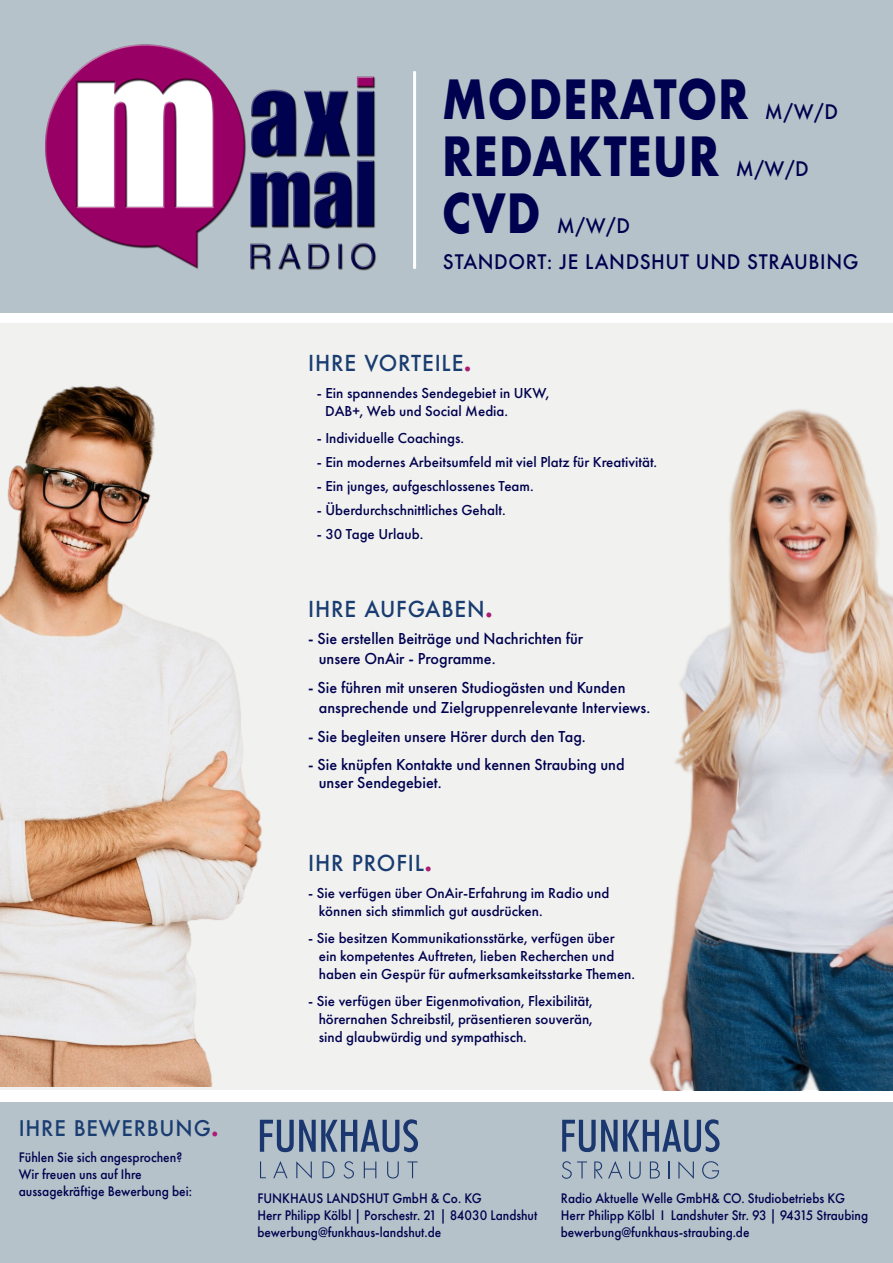
<style>
.page{position:relative;width:893px;height:1263px;background:#fff}
.page>*{position:absolute;margin:0;border:0;box-sizing:border-box;transform-origin:0 0}
.t1{font:700 52.5px "Futura";letter-spacing:.02em;color:#00014f;scale:.82 1}
.t2{font:500 21.45px "Futura";letter-spacing:.04em;color:#193c71}
.t3{font:500 21px "Futura";letter-spacing:.04em;color:#193c71}
.t4{font:500 19.5px/35.7px "Futura";letter-spacing:.03em;color:#00014f;scale:.96 1}
.t5{font:500 16.5px/19.8px "Futura PT";color:#00014f}
.t6{font:500 15px/18px "Futura PT";color:#00014f}
.t7{font:500 14.4px/17.2px "Futura PT";color:#00014f;scale:.93 1}
.t8{font:500 14.4px/17.2px "Futura PT";color:#00014f;scale:.94 1}
.s1{font-weight:700;color:#aa1d75}
</style>
<div class="page">
<div style="left:0;top:1102px;width:893px;height:161px;background:#b6c2c9"></div>
<div style="left:0;top:0;width:893px;height:313px;background:#b6c2c9"></div>
<div style="left:0;top:320px;width:893px;height:770px;background:#f1f1ef"></div>
<hr style="left:413px;top:71px;width:3px;height:198px;background:#fff">
<div style="left:0;top:314px;width:893px;height:9px;background:#fff"></div>
<img style="left:649px;top:409px;width:244px;height:681px">
<img style="left:0;top:386px;width:262px;height:700px">
<svg style="left:562px;top:1119px;width:158px;height:33px;background:#7487a3"></svg>
<svg style="left:562px;top:1161px;width:25px;height:18px"></svg>
<svg style="left:594px;top:1161px;width:28px;height:17px"></svg>
<svg style="left:629px;top:1161px;width:12px;height:18px"></svg>
<svg style="left:650px;top:1161px;width:10px;height:17px"></svg>
<svg style="left:668px;top:1161px;width:1px;height:17px"></svg>
<svg style="left:678px;top:1161px;width:16px;height:18px"></svg>
<svg style="left:702px;top:1161px;width:17px;height:18px"></svg>
<img style="left:44px;top:44px;width:333px;height:227px">
<svg style="left:260px;top:1119px;width:158px;height:33px;background:#7487a2"></svg>
<svg style="left:260px;top:1161px;width:6px;height:17px"></svg>
<svg style="left:273px;top:1161px;width:15px;height:17px"></svg>
<svg style="left:296px;top:1161px;width:16px;height:18px"></svg>
<svg style="left:323px;top:1161px;width:12px;height:17px"></svg>
<svg style="left:344px;top:1161px;width:10px;height:17px"></svg>
<svg style="left:364px;top:1161px;width:12px;height:17px"></svg>
<svg style="left:387px;top:1161px;width:12px;height:17px"></svg>
<svg style="left:407px;top:1161px;width:11px;height:17px"></svg>
<h3 class="t3" style="left:19px;top:1114px;width:201px">IHRE BEWERBUNG<span class="s1">.</span></h3>
<p class="t8" style="left:19px;top:1148px;width:186px">Fühlen Sie sich angesprochen?<br>Wir freuen uns auf Ihre aussagekräftige Bewerbung bei:</p>
<h1 class="t1" style="left:442px;top:61px;width:375px">MODERATOR</h1>
<h3 class="t4" style="left:765px;top:94px;width:78px">M/W/D</h3>
<h1 class="t1" style="left:442px;top:118px;width:340px">REDAKTEUR</h1>
<h3 class="t4" style="left:736px;top:151px;width:78px">M/W/D</h3>
<h1 class="t1" style="left:442px;top:175px;width:121px">CVD</h1>
<h3 class="t4" style="left:443px;top:208px;width:434px;text-indent:114px">M/W/D<br>STANDORT: JE LANDSHUT UND STRAUBING</h3>
<h2 class="t2" style="left:308px;top:348px;width:165px">IHRE VORTEILE<span class="s1">.</span></h2>
<p class="t6" style="left:325px;top:384px;width:225px;text-indent:-9px">- Ein spannendes Sendegebiet in UKW,<br>DAB+, Web und Social Media.</p>
<p class="t6" style="left:317px;top:429px;width:149px">- Individuelle Coachings.</p>
<p class="t6" style="left:317px;top:453px;width:342px">- Ein modernes Arbeitsumfeld mit viel Platz für Kreativität.</p>
<p class="t6" style="left:317px;top:477px;width:218px">- Ein junges, aufgeschlossenes Team.</p>
<p class="t6" style="left:317px;top:501px;width:190px">- Überdurchschnittliches Gehalt.</p>
<p class="t6" style="left:317px;top:525px;width:108px">- 30 Tage Urlaub.</p>
<h2 class="t2" style="left:308px;top:595px;width:186px">IHRE AUFGABEN<span class="s1">.</span></h2>
<p class="t5" style="left:319px;top:629px;width:266px;text-indent:-10px">- Sie erstellen Beiträge und Nachrichten für unsere OnAir - Programme.</p>
<p class="t5" style="left:319px;top:678px;width:333px;text-indent:-10px">- Sie führen mit unseren Studiogästen und Kunden ansprechende und Zielgruppenrelevante Interviews.</p>
<p class="t5" style="left:308px;top:726px;width:279px">- Sie begleiten unsere Hörer durch den Tag.</p>
<p class="t5" style="left:319px;top:756px;width:307px;line-height:18px;text-indent:-10px">- Sie knüpfen Kontakte und kennen Straubing und unser Sendegebiet.</p>
<h2 class="t2" style="left:308px;top:848px;width:125px">IHR PROFIL<span class="s1">.</span></h2>
<p class="t6" style="left:319px;top:884px;width:292px;text-indent:-10px">- Sie verfügen über OnAir-Erfahrung im Radio und können sich stimmlich gut ausdrücken.</p>
<p class="t6" style="left:319px;top:929px;width:318px;text-indent:-10px">- Sie besitzen Kommunikationsstärke, verfügen über ein kompetentes Auftreten, lieben Recherchen und haben ein Gespür für aufmerksamkeitsstarke Themen.</p>
<p class="t6" style="left:319px;top:992px;width:276px;text-align:justify;text-indent:-10px">- Sie verfügen über Eigenmotivation, Flexibilität, hörernahen Schreibstil, präsentieren souverän, sind glaubwürdig und sympathisch.</p>
<p class="t7" style="left:257px;top:1189px;width:302px">FUNKHAUS LANDSHUT GmbH &amp; Co. KG<br>Herr Philipp Kölbl | Porschestr. 21 | 84030 Landshut bewerbung@funkhaus-landshut.de</p>
<p class="t7" style="left:561px;top:1189px;width:332px">Radio Aktuelle Welle GmbH&amp; CO. Studiobetriebs KG<br>Herr Philipp Kölbl I Landshuter Str. 93 | 94315 Straubing bewerbung@funkhaus-straubing.de</p>
</div>
